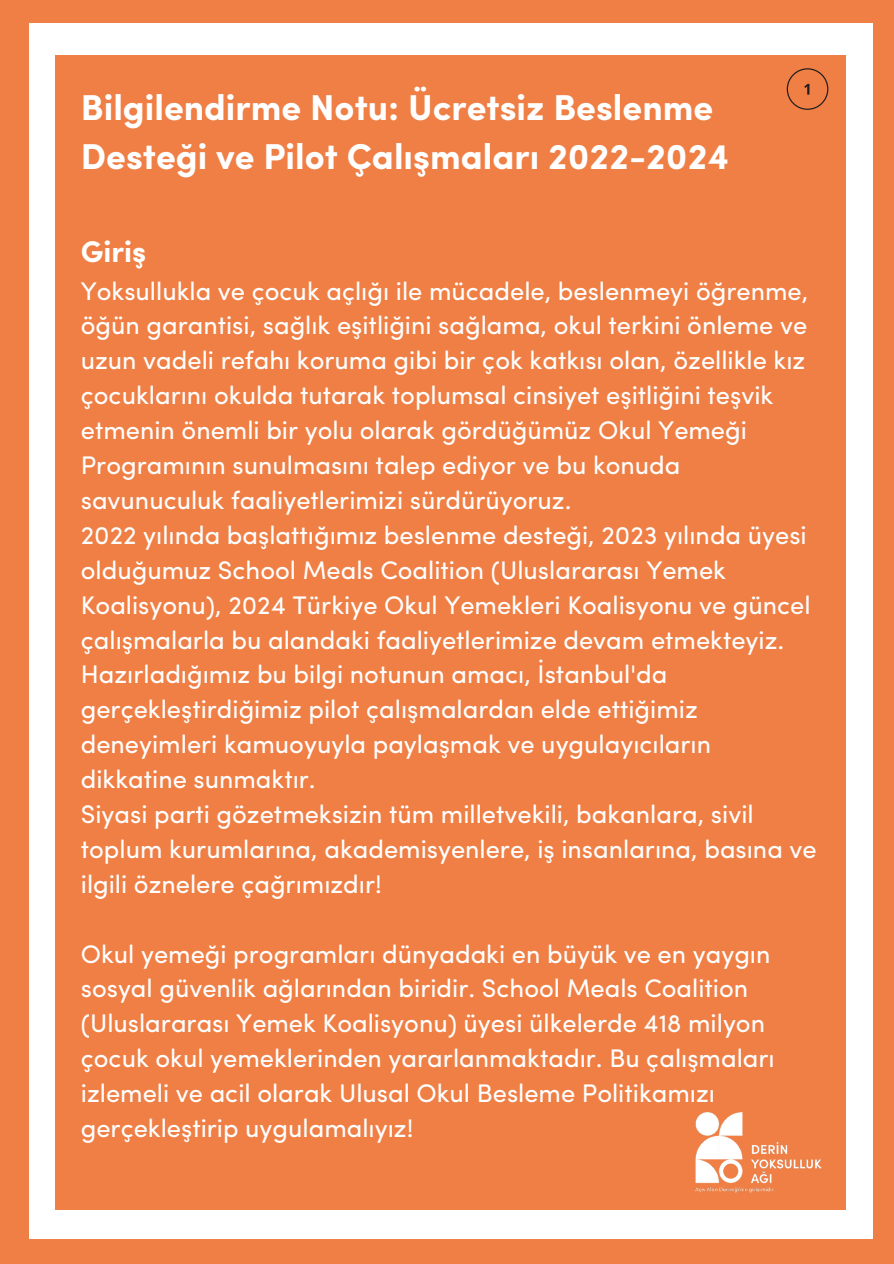
<style>
.page{position:relative;width:894px;height:1264px;background:#fff}
.page>*{position:absolute;margin:0;border:0;box-sizing:border-box;transform-origin:0 0}
.t1{font:700 36px/49.5px "Sofia Pro";color:#fff}
.t2{font:700 30px "Sofia Pro";color:#fff}
.t3{font:25.5px/34.8px "Sofia Pro";color:#fff}
</style>
<div class="page">
<div style="left:0;top:0;width:893px;height:1263px;background:#ef7f44"></div>
<div style="left:29px;top:24px;width:843px;height:1215px;background:#fff"></div>
<div style="left:55px;top:55px;width:790px;height:1154px;background:#ef7f44"></div>
<img style="left:695px;top:1112px;width:127px;height:81px">
<svg style="left:786px;top:68px;width:42px;height:42px"></svg>
<p class="t1" style="left:81px;top:86px;width:649px">Bilgilendirme Notu: Ücretsiz Beslenme<br>Desteği ve Pilot Çalışmaları 2022-2024</p>
<p class="t2" style="left:81px;top:240px;width:67px">Giriş</p>
<h1 class="t3" style="left:81px;top:276px;width:728px">Yoksullukla ve çocuk açlığı ile mücadele, beslenmeyi öğrenme, öğün garantisi, sağlık eşitliğini sağlama, okul terkini önleme ve uzun vadeli refahı koruma gibi bir çok katkısı olan, özellikle kız çocuklarını okulda tutarak toplumsal cinsiyet eşitliğini teşvik etmenin önemli bir yolu olarak gördüğümüz Okul Yemeği Programının sunulmasını talep ediyor ve bu konuda savunuculuk faaliyetlerimizi sürdürüyoruz.</h1>
<p class="t3" style="left:81px;top:520px;width:731px">2022 yılında başlattığımız beslenme desteği, 2023 yılında üyesi olduğumuz School Meals Coalition (Uluslararası Yemek Koalisyonu), 2024 Türkiye Okul Yemekleri Koalisyonu ve güncel çalışmalarla bu alandaki faaliyetlerimize devam etmekteyiz.</p>
<p class="t3" style="left:81px;top:659px;width:631px">Hazırladığımız bu bilgi notunun amacı, İstanbul'da gerçekleştirdiğimiz pilot çalışmalardan elde ettiğimiz deneyimleri kamuoyuyla paylaşmak ve uygulayıcıların dikkatine sunmaktır.</p>
<p class="t3" style="left:81px;top:799px;width:737px">Siyasi parti gözetmeksizin tüm milletvekili, bakanlara, sivil toplum kurumlarına, akademisyenlere, iş insanlarına, basına ve ilgili öznelere çağrımızdır!</p>
<p class="t3" style="left:81px;top:938px;width:695px">Okul yemeği programları dünyadaki en büyük ve en yaygın sosyal güvenlik ağlarından biridir. School Meals Coalition (Uluslararası Yemek Koalisyonu) üyesi ülkelerde 418 milyon çocuk okul yemeklerinden yararlanmaktadır. Bu çalışmaları izlemeli ve acil olarak Ulusal Okul Besleme Politikamızı gerçekleştirip uygulamalıyız!</p>
</div>
